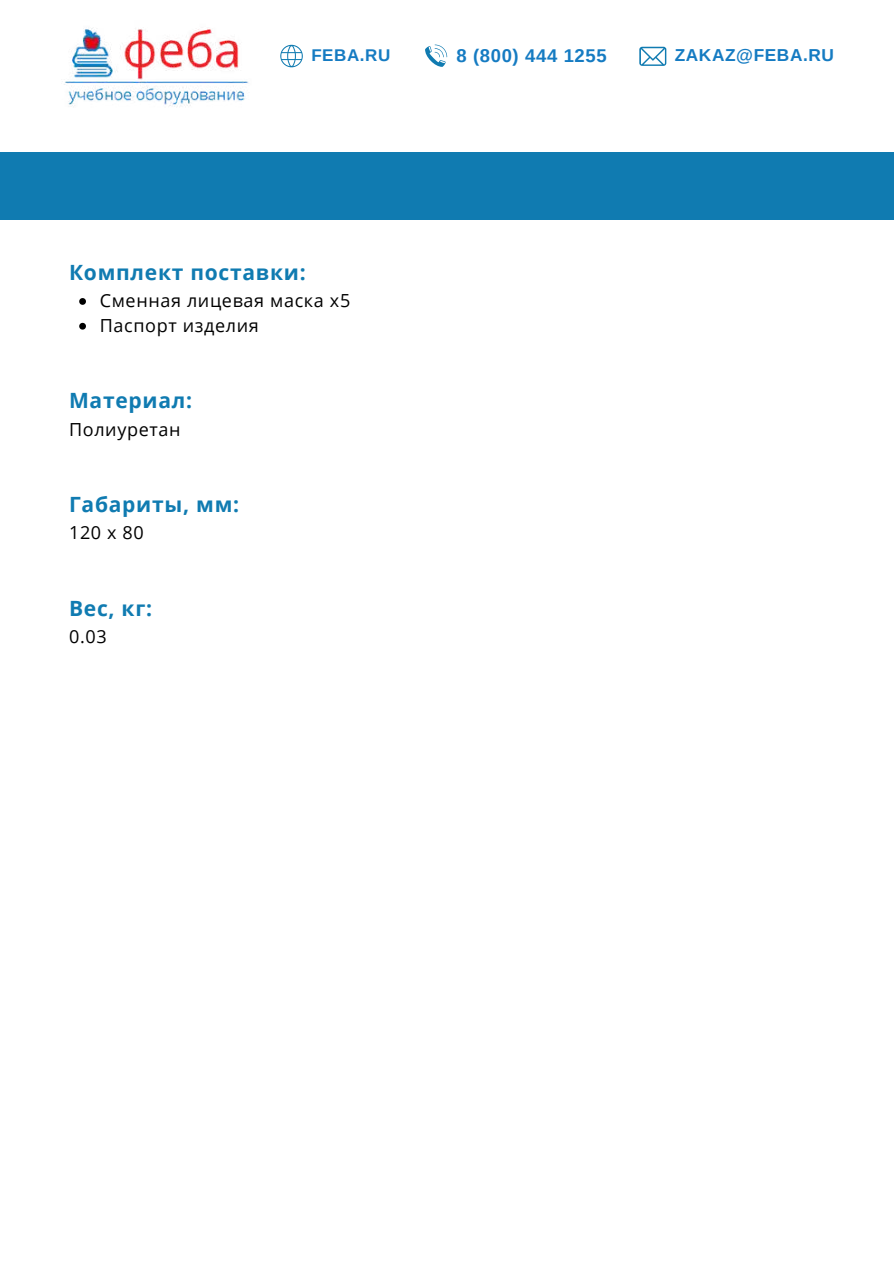
<style>
.page{position:relative;width:894px;height:1264px;background:#fff}
.page>*{position:absolute;margin:0;border:0;box-sizing:border-box;transform-origin:0 0}
.t1{font:700 21px "Open Sans";letter-spacing:.035em;color:#107bb1}
.t2{font:700 18.45px "Arimo";letter-spacing:.035em;color:#157bc2}
.t3{font:18px/24.8px "Open Sans";letter-spacing:.035em;color:#000}
.t4{font:700 17.25px "Arimo";letter-spacing:.035em;color:#157bc2}
.t5{font:700 16.95px "Arimo";letter-spacing:.035em;color:#157bc2}
</style>
<div class="page">
<img style="left:64px;top:28px;width:185px;height:79px">
<svg style="left:639px;top:47px;width:27px;height:19px"></svg>
<svg style="left:425px;top:45px;width:22px;height:22px"></svg>
<svg style="left:280px;top:45px;width:23px;height:22px"></svg>
<div style="left:0;top:152px;width:893px;height:67px;background:#107bb1"></div>
<svg style="left:79px;top:298px;width:7px;height:7px"></svg>
<svg style="left:79px;top:323px;width:7px;height:6px"></svg>
<p class="t5" style="left:311px;top:46px;width:81px">FEBA.RU</p>
<p class="t2" style="left:456px;top:45px;width:152px">8 (800) 444 1255</p>
<p class="t4" style="left:674px;top:45px;width:161px">ZAKAZ@FEBA.RU</p>
<p class="t1" style="left:69px;top:257px;width:238px">Комплект поставки:</p>
<p class="t3" style="left:100px;top:288px;width:252px">Сменная лицевая маска х5<br>Паспорт изделия</p>
<p class="t1" style="left:69px;top:386px;width:125px">Материал:</p>
<p class="t3" style="left:69px;top:416px;width:113px">Полиуретан</p>
<p class="t1" style="left:69px;top:489px;width:171px">Габариты, мм:</p>
<p class="t3" style="left:69px;top:520px;width:76px">120 х 80</p>
<p class="t1" style="left:69px;top:593px;width:85px">Вес, кг:</p>
<p class="t3" style="left:69px;top:623px;width:39px">0.03</p>
</div>
